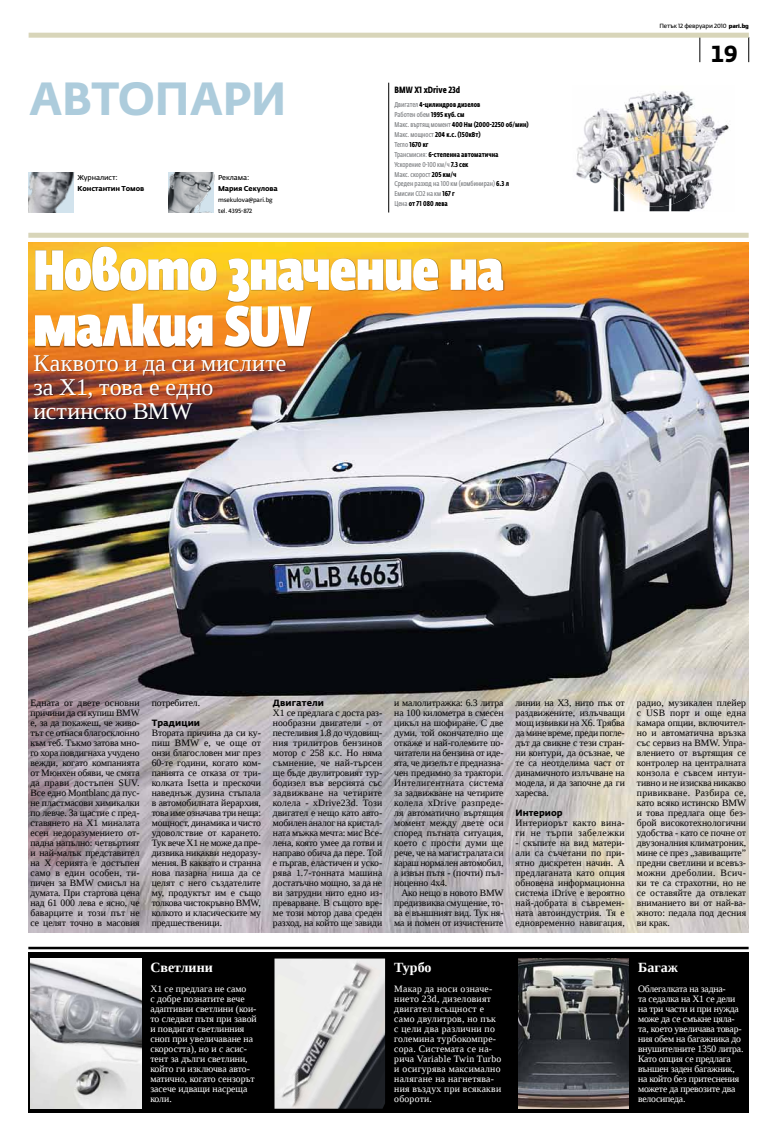
<style>
.page{position:relative;width:777px;height:1134px;background:#fff}
.page>*{position:absolute;margin:0;border:0;box-sizing:border-box;transform-origin:0 0}
.t1{font:56px/56px "Fedra Sans Dis Pro Heavy Cond";letter-spacing:-.01em;color:#fff}
.t2{font:700 46px "Fedra Sans Alt Pro";color:#adccdc;scale:.96 1}
.t3{font:24px/24px "Liberation Serif";letter-spacing:.005em;color:#fff}
.t4{font:700 23px "Fedra Sans Alt Pro";color:#000;scale:.96 1}
.t5{font:700 14px "Liberation Serif";color:#fff}
.t6{font:9.7px/10px "Liberation Serif";letter-spacing:-.01em;color:#000;text-align:justify}
.t7{font:9.7px/10px "Liberation Serif";letter-spacing:-.02em;color:#fff}
.t8{font:9.7px/10px "Liberation Serif";color:#fff}
.t9{font:9.7px/10px "Liberation Serif";letter-spacing:.025em;color:#fff}
.t10{font:9.7px/10px "Liberation Serif";letter-spacing:.03em;color:#000}
.t11{font:9.7px "Liberation Serif";letter-spacing:.01em;color:#000}
.t12{font:9.7px "Liberation Serif";letter-spacing:.015em;color:#000}
.t13{font:700 9px "Fedra Sans Alt Pro";letter-spacing:.005em;color:#000}
.t14{font:700 9px "Fedra Sans Cd Alt Pro";color:#000}
.t15{font:7px/9.9px "Fedra Sans Cd Alt Pro";color:#808285}
.t16{font:700 7px/11.7px "Fedra Sans Alt Pro";letter-spacing:-.02em;color:#000}
.t17{font:6px/11.2px "Fedra Sans Alt Pro";letter-spacing:-.02em;color:#000}
.s1{font-weight:400}
.s2{font-weight:700;color:#000}
.s3{font-family:"District";font-weight:500}
</style>
<div class="page">
<div style="left:28px;top:953px;width:720px;height:160px;background:#000"></div>
<img style="left:28px;top:243px;width:720px;height:690px">
<div style="left:34px;top:355px;width:253px;height:66px;background:#000;opacity:.4"></div>
<img style="left:31px;top:958px;width:110px;height:150px">
<img style="left:274px;top:958px;width:111px;height:151px">
<img style="left:518px;top:958px;width:111px;height:151px">
<div style="left:28px;top:233px;width:720px;height:5px;background:#d8d5b9"></div>
<hr style="left:388px;top:83px;width:1px;height:130px;background:#000">
<svg style="left:699px;top:38px;width:1px;height:24px"></svg>
<svg style="left:748px;top:38px;width:1px;height:24px"></svg>
<div style="left:29px;top:33px;width:720px;height:5px;background:#d8d5b9"></div>
<svg style="left:168px;top:173px;width:1px;height:40px"></svg>
<img style="left:169px;top:173px;width:45px;height:40px">
<hr style="left:28px;top:947px;width:720px;height:2px;background:#000">
<div style="left:35px;top:246px;width:469px;height:103px;background:#000;opacity:.4"></div>
<img style="left:28px;top:173px;width:46px;height:40px">
<img style="left:592px;top:91px;width:101px;height:26px">
<img style="left:702px;top:115px;width:27px;height:94px">
<img style="left:578px;top:117px;width:28px;height:31px">
<img style="left:576px;top:148px;width:30px;height:32px">
<img style="left:590px;top:180px;width:112px;height:31px">
<img style="left:606px;top:104px;width:32px;height:32px">
<img style="left:638px;top:101px;width:36px;height:35px">
<img style="left:673px;top:104px;width:33px;height:32px">
<img style="left:603px;top:136px;width:106px;height:36px">
<img style="left:606px;top:172px;width:32px;height:32px">
<img style="left:638px;top:172px;width:36px;height:35px">
<img style="left:673px;top:172px;width:33px;height:32px">
<p class="t2" style="left:29px;top:70px;width:269px">АвтоПАРИ</p>
<p class="t16" style="left:77px;top:171px;width:68px"><span class="s1">Журналист:<br></span>Константин Томов</p>
<p class="t16" style="left:218px;top:171px;width:61px"><span class="s1">Реклама:<br></span>Мария Секулова</p>
<p class="t17" style="left:218px;top:194px;width:56px">msekulova@pari.bg tel. 4395-872</p>
<p class="t14" style="left:394px;top:85px;width:67px">BMW X1 xDrive 23d</p>
<p class="t15" style="left:394px;top:100px;width:136px">Двигател <span class="s2">4-цилиндров дизелов<br></span>Работен обем <span class="s2">1995 куб. см<br></span>Макс. въртящ момент <span class="s2">400 Нм (2000-2250 об/мин)<br></span>Макс. мощност <span class="s2">204 к.с. (150кВт)<br></span>Тегло <span class="s2">1670 кг<br></span>Трансмисия: <span class="s2">6-степенна автоматична<br></span>Ускорение 0-100 км/ч <span class="s2">7.3 сек<br></span>Макс. скорост <span class="s2">205 км/ч<br></span>Среден разход на 100 км (комбиниран) <span class="s2">6.3 л<br></span>Емисии СО2 на км <span class="s2">167 г<br></span>Цена <span class="s2">от 71 080 лева</span></p>
<p class="t1" style="left:33px;top:237px;width:472px">Новото значение на малкия SUV</p>
<p class="t3" style="left:33px;top:351px;width:255px">Каквото и да си мислите за Х1, това е едно истинско BMW</p>
<p class="t17" style="left:659px;top:20px;width:91px">Петък 12 февруари 2010 <span class="s3">pari.bg</span></p>
<p class="t4" style="left:711px;top:40px;width:29px">19</p>
<p class="t6" style="left:30px;top:697px;width:111px">Eдната от двете основни причини да си купиш BMW е, за да покажеш, че живо&shy;тът се отнася благосклонно към теб. Тъкмо затова мно&shy;го хора повдигнаха учудено вежди, когато компанията от Мюнхен обяви, че смята да прави достъпен SUV.<br>Все едно Montblanc да пус&shy;не пластмасови химикалки по левче. За щастие с пред&shy;ставянето на Х1 миналата есен недоразумението от&shy;падна напълно: четвъртият и най-малък представител на X серията е достъпен само в един особен, ти&shy;пичен за BMW смисъл на думата. При стартова цена над 61 000 лева е ясно, че баварците и този път не се целят точно в масовия</p>
<p class="t6" style="left:152px;top:697px;width:50px">потребител.</p>
<p class="t13" style="left:152px;top:717px;width:50px">Традиции</p>
<p class="t6" style="left:152px;top:727px;width:111px">Втората причина да си ку&shy;пиш BMW e, че още от онзи благословен миг през 60-те години, когато ком&shy;панията се отказа от три&shy;колката Isetta и прескочи наведнъж дузина стъпала в автомобилната йерархия, това име означава три неща: мощност, динамика и чисто удоволствие от карането.<br>Тук вече Х1 не може да пре&shy;дизвика никакви недоразу&shy;мения. В каквато и странна нова пазарна ниша да се целят с него създателите му, продуктът им е също толкова чистокръвно BMW, колкото и класическите му предшественици.</p>
<p class="t13" style="left:273px;top:697px;width:53px">Двигатели</p>
<p class="t6" style="left:273px;top:708px;width:111px">X1 се предлага с доста раз&shy;нообразни двигатели - от пестеливия 1.8 до чудовищ&shy;ния трилитров бензинов мотор с 258 к.с. Но няма съмнение, че най-търсен ще бъде двулитровият тур&shy;бодизел във версията със задвижване на четирите колела - xDrive23d. Този двигател е нещо като авто&shy;мобилен аналог на кристал&shy;ната мъжка мечта: мис Все&shy;лена, която умее да готви и направо обича да пере. Той е пъргав, еластичен и уско&shy;рява 1.7-тонната машина достатъчно мощно, за да не ви затрудни нито едно из&shy;преварване. В същото вре&shy;ме този мотор дава среден разход, на който ще завиди</p>
<p class="t6" style="left:394px;top:697px;width:111px">и малолитражка: 6.3 литра</p>
<p class="t6" style="left:394px;top:707px;width:111px">на 100 километра в смесен</p>
<p class="t6" style="left:394px;top:717px;width:111px">цикъл на шофиране. С две</p>
<p class="t6" style="left:394px;top:727px;width:111px">думи, той окончателно ще</p>
<p class="t6" style="left:394px;top:737px;width:111px">откаже и най-големите по-</p>
<p class="t6" style="left:394px;top:747px;width:111px">читатели на бензина от иде-</p>
<p class="t6" style="left:394px;top:757px;width:111px">ята, че дизелът е предназна-</p>
<p class="t6" style="left:394px;top:767px;width:111px">чен предимно за трактори.</p>
<p class="t10" style="left:394px;top:777px;width:111px">Интелигентната система</p>
<p class="t6" style="left:394px;top:787px;width:111px">за задвижване на четирите</p>
<p class="t10" style="left:394px;top:797px;width:111px">колела xDrive разпреде-</p>
<p class="t6" style="left:394px;top:807px;width:111px">ля автоматично въртящия</p>
<p class="t11" style="left:394px;top:816px;width:111px">момент между двете оси</p>
<p class="t6" style="left:394px;top:827px;width:111px">според пътната ситуация,</p>
<p class="t12" style="left:394px;top:836px;width:111px">което с прости думи ще</p>
<p class="t6" style="left:394px;top:847px;width:111px">рече, че на магистралата си</p>
<p class="t6" style="left:394px;top:857px;width:111px">караш нормален автомобил,</p>
<p class="t6" style="left:394px;top:867px;width:111px">а извън пътя - (почти) пъл-</p>
<p class="t6" style="left:394px;top:877px;width:55px">ноценно 4х4.</p>
<p class="t6" style="left:401px;top:887px;width:104px">Ако нещо в новото BMW</p>
<p class="t6" style="left:394px;top:897px;width:111px">предизвиква смущение, то-</p>
<p class="t6" style="left:394px;top:907px;width:111px">ва е външният вид. Тук ня-</p>
<p class="t6" style="left:394px;top:917px;width:111px">ма и помен от изчистените</p>
<p class="t6" style="left:515px;top:697px;width:111px">линии на Х3, нито пък от раздвижените, излъчващи мощ извивки на Х6. Трябва да мине време, преди погле&shy;дът да свикне с тези стран&shy;ни контури, да осъзнае, че те са неотделима част от динамичното излъчване на модела, и да започне да ги харесва.</p>
<p class="t13" style="left:515px;top:807px;width:49px">Интериор</p>
<p class="t10" style="left:515px;top:817px;width:111px">Интериорът както вина&shy;ги не търпи забележки</p>
<p class="t6" style="left:515px;top:837px;width:111px">- скъпите на вид матери&shy;али са съчетани по при&shy;ятно дискретен начин. А предлаганата като опция обновена информационна система iDrive е вероятно най-добрата в съвремен&shy;ната автоиндустрия. Тя е едновременно навигация,</p>
<p class="t6" style="left:637px;top:697px;width:111px">радио, музикален плейер с USB порт и още eдна камара опции, включител&shy;но и автоматична връзка със сервиз на BMW. Упра&shy;влението от въртящия се контролер на централната конзола е съвсем интуи&shy;тивно и не изисква никакво привикване. Разбира се, като всяко истинско BMW и това предлага още без&shy;брой високотехнологични удобства - като се почне от двузоналния климатроник, мине се през „завиващите” предни светлини и всевъз&shy;можни дреболии. Всич&shy;ки те са страхотни, но не се оставяйте да отвлекат вниманието ви от най-ва&shy;жното: педала под десния ви крак.</p>
<p class="t5" style="left:150px;top:958px;width:64px">Светлини</p>
<p class="t8" style="left:150px;top:983px;width:108px">Х1 се предлага не само<br>с добре познатите вече адаптивни светлини (кои&shy;то следват пътя при завой и повдигат светлинния сноп при увеличаване на скоростта), но и с асис&shy;тент за дълги светлини, който ги изключва авто&shy;матично, когато сензорът засече идващи насреща коли.</p>
<p class="t5" style="left:394px;top:958px;width:39px">Турбо</p>
<p class="t9" style="left:394px;top:983px;width:109px">Макар да носи означе&shy;нието 23d, дизеловият двигател всъщност е само двулитров, но пък с цели два различни по големина турбокомпре&shy;сора. Системата се на&shy;рича Variable Twin Turbo и осигурява максимално налягане на нагнетява&shy;ния въздух при всякакви обороти.</p>
<p class="t5" style="left:638px;top:958px;width:41px">Багаж</p>
<p class="t7" style="left:638px;top:984px;width:107px">Облегалката на задна-<br>та седалка на Х1 се дели на три части и при нужда може да се смъкне цяла&shy;та, което увеличава товар&shy;ния обем на багажника до внушителните 1350 литра.<br>Като опция се предлага външен заден багажник, на който без притеснения можете да превозите два велосипеда.</p>
</div>
